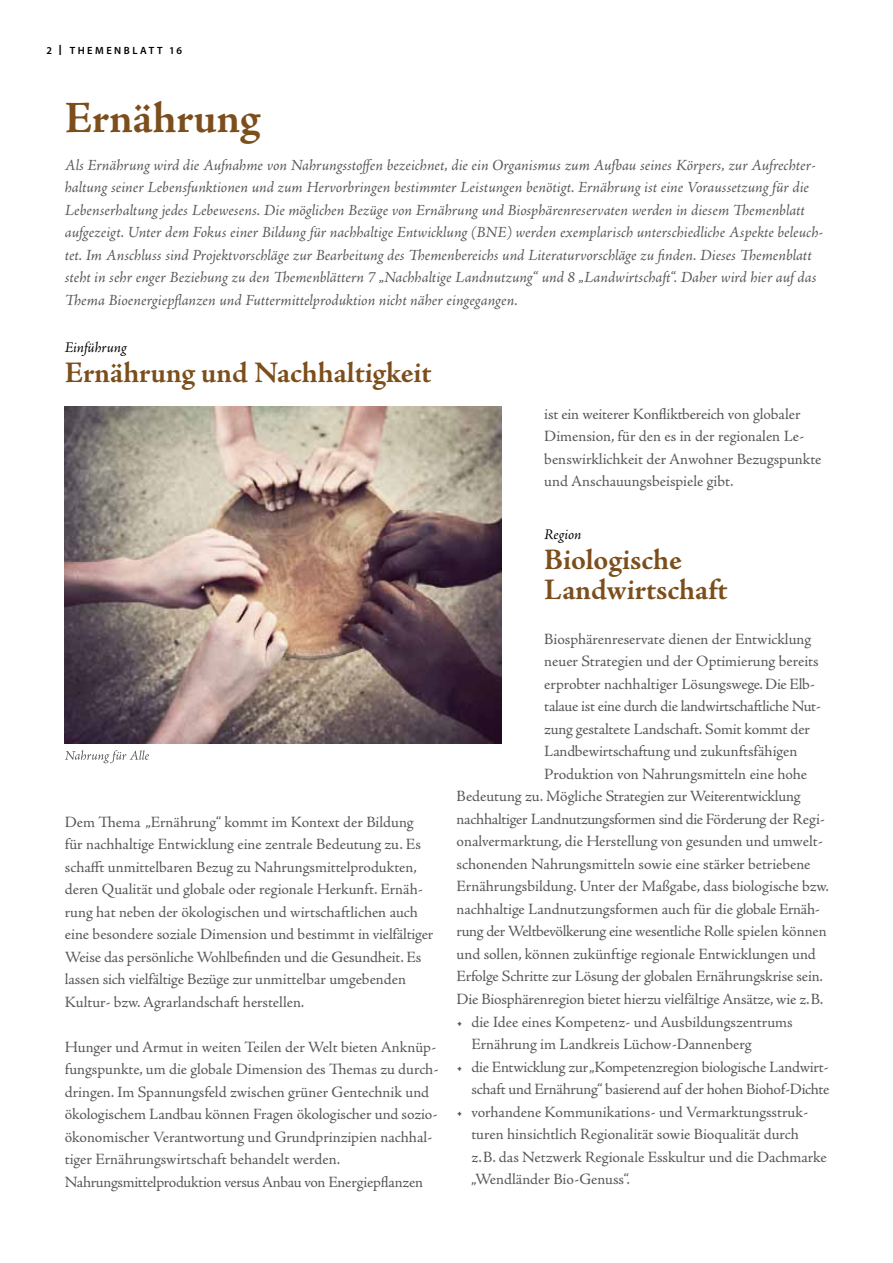
<style>
.page{position:relative;width:893px;height:1263px;background:#fff}
.page>*{position:absolute;margin:0;border:0;box-sizing:border-box;transform-origin:0 0}
.t1{font:700 45px "Adobe Jenson Pro";letter-spacing:-.005em;color:#7c4e1b}
.t2{font:700 30px/30px "Adobe Jenson Pro";letter-spacing:-.005em;color:#7c4e1b}
.t3{font:15.75px/22.5px "Adobe Jenson Pro";letter-spacing:-.005em;color:#58585a}
.t4{font:italic 15.75px/22.5px "Adobe Jenson Pro";letter-spacing:-.005em;color:#58585a}
.t5{font:italic 15px "Adobe Jenson Pro";letter-spacing:-.005em;color:#000}
.t6{font:600 10.5px "Myriad Pro";letter-spacing:.24em;color:#000}
.s1{font-weight:400;font-size:15px}
</style>
<div class="page">
<img style="left:65px;top:406px;width:437px;height:337px">
<svg style="left:65px;top:750px;width:84px;height:13px"></svg>
<p class="t6" style="left:46px;top:44px;width:137px">2 <span class="s1">I</span> THEMENBLATT 16</p>
<h1 class="t1" style="left:65px;top:93px;width:197px">Ernährung</h1>
<p class="t4" style="left:65px;top:155px;width:759px">Als Ernährung wird die Aufnahme von Nahrungsstoffen bezeichnet, die ein Organismus zum Aufbau seines Körpers, zur Aufrechter&shy;haltung seiner Lebensfunktionen und zum Hervorbringen bestimmter Leistungen benötigt. Ernährung ist eine Voraussetzung für die Lebenserhaltung jedes Lebewesens. Die möglichen Bezüge von Ernährung und Biosphärenreservaten werden in diesem Themenblatt aufgezeigt. Unter dem Fokus einer Bildung für nachhaltige Entwicklung (BNE) werden exemplarisch unterschiedliche Aspekte beleuch&shy;tet. Im Anschluss sind Projektvorschläge zur Bearbeitung des Themenbereichs und Literaturvorschläge zu finden. Dieses Themenblatt steht in sehr enger Beziehung zu den Themenblättern 7 „Nachhaltige Landnutzung“ und 8 „Landwirtschaft“. Daher wird hier auf das Thema Bioenergiepflanzen und Futtermittelproduktion nicht näher eingegangen.</p>
<p class="t5" style="left:65px;top:338px;width:63px">Einführung</p>
<h2 class="t2" style="left:65px;top:358px;width:368px">Ernährung und Nachhaltigkeit</h2>
<p class="t3" style="left:65px;top:811px;width:370px">Dem Thema „Ernährung“ kommt im Kontext der Bildung für nachhaltige Entwicklung eine zentrale Bedeutung zu. Es schafft unmittelbaren Bezug zu Nahrungsmittelprodukten, deren Qualität und globale oder regionale Herkunft. Ernäh&shy;rung hat neben der ökologischen und wirtschaftlichen auch eine besondere soziale Dimension und bestimmt in vielfältiger Weise das persönliche Wohlbefinden und die Gesundheit. Es lassen sich vielfältige Bezüge zur unmittelbar umgebenden Kultur- bzw. Agrarlandschaft herstellen.</p>
<p class="t3" style="left:65px;top:1036px;width:375px">Hunger und Armut in weiten Teilen der Welt bieten Anknüp&shy;fungspunkte, um die globale Dimension des Themas zu durch&shy;dringen. Im Spannungsfeld zwischen grüner Gentechnik und ökologischem Landbau können Fragen ökologischer und sozio&shy;ökonomischer Verantwortung und Grundprinzipien nachhal&shy;tiger Ernährungswirtschaft behandelt werden.<br>Nahrungsmittelproduktion versus Anbau von Energiepflanzen</p>
<p class="t3" style="left:544px;top:403px;width:279px">ist ein weiterer Konfliktbereich von globaler Dimension, für den es in der regionalen Le&shy;benswirklichkeit der Anwohner Bezugspunkte und Anschauungsbeispiele gibt.</p>
<p class="t5" style="left:544px;top:526px;width:39px">Region</p>
<h2 class="t2" style="left:544px;top:545px;width:185px">Biologische<br>Landwirtschaft</h2>
<p class="t3" style="left:544px;top:628px;width:268px">Biosphärenreservate dienen der Entwicklung</p>
<p class="t3" style="left:544px;top:650px;width:276px">neuer Strategien und der Optimierung bereits</p>
<p class="t3" style="left:544px;top:673px;width:272px">erprobter nachhaltiger Lösungswege. Die Elb-</p>
<p class="t3" style="left:544px;top:695px;width:278px">talaue ist eine durch die landwirtschaftliche Nut-</p>
<p class="t3" style="left:544px;top:718px;width:267px">zung gestaltete Landschaft. Somit kommt der</p>
<p class="t3" style="left:544px;top:740px;width:255px">Landbewirtschaftung und zukunftsfähigen</p>
<p class="t3" style="left:544px;top:763px;width:264px">Produktion von Nahrungsmitteln eine hohe</p>
<p class="t3" style="left:457px;top:785px;width:345px">Bedeutung zu. Mögliche Strategien zur Weiterentwicklung</p>
<p class="t3" style="left:457px;top:808px;width:370px">nachhaltiger Landnutzungsformen sind die Förderung der Regi-</p>
<p class="t3" style="left:457px;top:830px;width:368px">onalvermarktung, die Herstellung von gesunden und umwelt-</p>
<p class="t3" style="left:457px;top:853px;width:355px">schonenden Nahrungsmitteln sowie eine stärker betriebene</p>
<p class="t3" style="left:457px;top:875px;width:374px">Ernährungsbildung. Unter der Maßgabe, dass biologische bzw.</p>
<p class="t3" style="left:457px;top:898px;width:365px">nachhaltige Landnutzungsformen auch für die globale Ernäh-</p>
<p class="t3" style="left:457px;top:920px;width:372px">rung der Weltbevölkerung eine wesentliche Rolle spielen können</p>
<p class="t3" style="left:457px;top:943px;width:361px">und sollen, können zukünftige regionale Entwicklungen und</p>
<p class="t3" style="left:457px;top:965px;width:368px">Erfolge Schritte zur Lösung der globalen Ernährungskrise sein.</p>
<p class="t3" style="left:457px;top:988px;width:368px">Die Biosphärenregion bietet hierzu vielfältige Ansätze, wie z.B.</p>
<p class="t3" style="left:471px;top:1010px;width:323px;text-indent:-15px">• die Idee eines Kompetenz- und Ausbildungszentrums<br>Ernährung im Landkreis Lüchow-Dannenberg</p>
<p class="t3" style="left:457px;top:1056px;width:374px;text-align:right">• die Entwicklung zur„Kompetenzregion biologische Landwirt&shy;schaft und Ernährung“ basierend auf der hohen Biohof-Dichte</p>
<p class="t3" style="left:471px;top:1101px;width:357px;text-indent:-15px">• vorhandene Kommunikations- und Vermarktungsstruk&shy;turen hinsichtlich Regionalität sowie Bioqualität durch z.B. das Netzwerk Regionale Esskultur und die Dachmarke „Wendländer Bio-Genuss“.</p>
</div>
